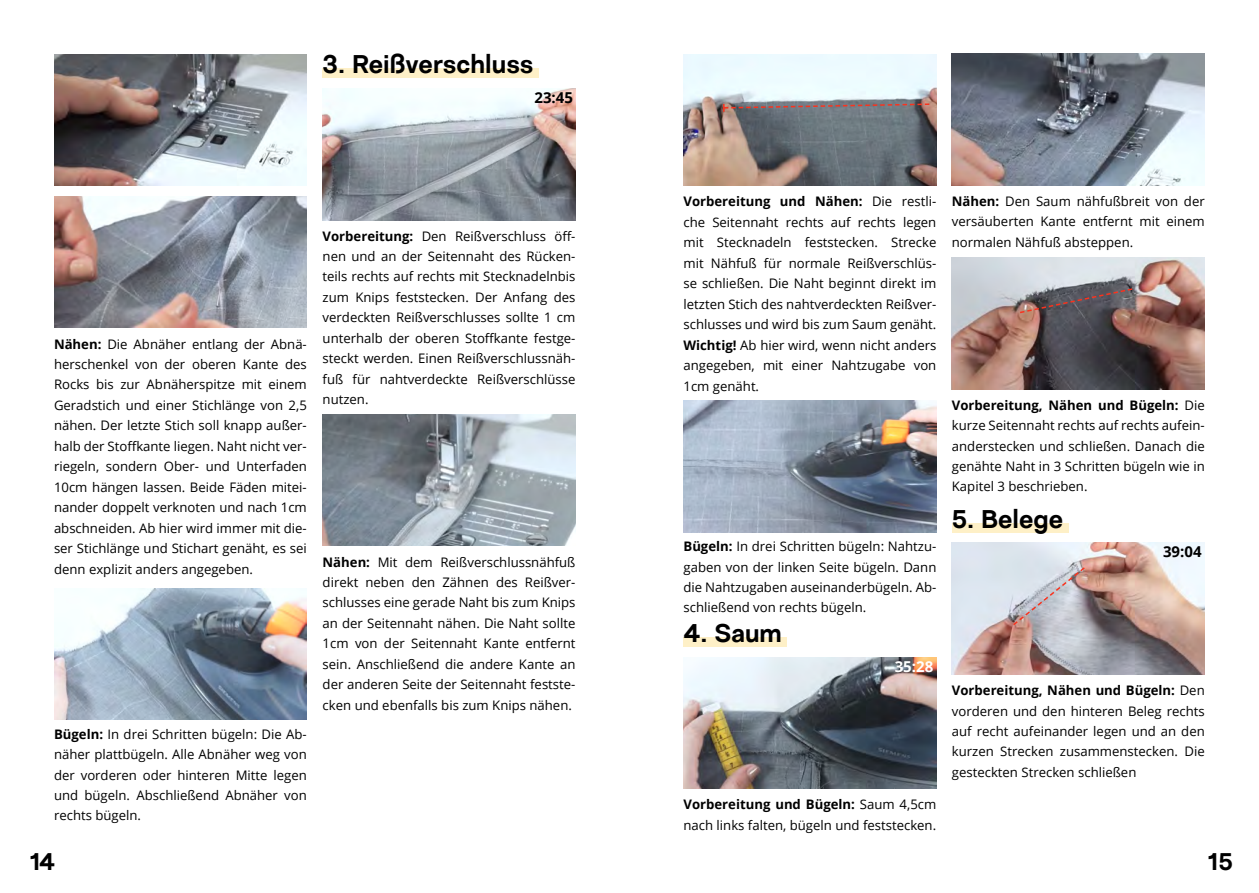
<style>
.page{position:relative;width:1259px;height:893px;background:#fff}
.page>*{position:absolute;margin:0;border:0;box-sizing:border-box;transform-origin:0 0}
.t1{font:700 25.5px "Nurom";color:#000}
.t2{font:700 24px "Nurom";color:#000}
.t3{font:700 15px "Open Sans";color:#000}
.t4{font:700 15px "Open Sans";color:#fff}
.t5{font:13.2px/20.4px "Open Sans";color:#000;text-align:justify}
.s1{font-weight:700}
</style>
<div class="page">
<img style="left:683px;top:657px;width:253px;height:132px">
<img style="left:683px;top:54px;width:253px;height:132px">
<svg style="left:722px;top:103px;width:209px;height:9px;background:#817074"></svg>
<img style="left:683px;top:401px;width:253px;height:131px">
<div style="left:683px;top:637px;width:104px;height:10px;background:#fef0c7"></div>
<img style="left:952px;top:54px;width:252px;height:131px">
<img style="left:952px;top:257px;width:252px;height:132px">
<svg style="left:1018px;top:287px;width:116px;height:27px;background:#6e6367"></svg>
<img style="left:952px;top:543px;width:252px;height:131px">
<div style="left:952px;top:523px;width:116px;height:9px;background:#fef0c7"></div>
<svg style="left:1011px;top:566px;width:75px;height:61px;background:#c7c3ca"></svg>
<img style="left:323px;top:88px;width:252px;height:132px">
<img style="left:54px;top:54px;width:253px;height:132px">
<img style="left:54px;top:196px;width:253px;height:132px">
<img style="left:54px;top:588px;width:253px;height:132px">
<div style="left:323px;top:68px;width:216px;height:10px;background:#fef0c7"></div>
<img style="left:323px;top:414px;width:252px;height:132px">
<h1 class="t1" style="left:323px;top:48px;width:212px">3. Reißverschluss</h1>
<p class="t3" style="left:534px;top:87px;width:40px">23:45</p>
<p class="t5" style="left:54px;top:333px;width:254px"><span class="s1">Nähen:</span> Die Abnäher entlang der Abnä&shy;herschenkel von der oberen Kante des Rocks bis zur Abnäherspitze mit einem Geradstich und einer Stichlänge von 2,5 nähen. Der letzte Stich soll knapp außer&shy;halb der Stoffkante liegen. Naht nicht ver&shy;riegeln, sondern Ober- und Unterfaden 10cm hängen lassen. Beide Fäden mitei&shy;nander doppelt verknoten und nach 1cm abschneiden. Ab hier wird immer mit die&shy;ser Stichlänge und Stichart genäht, es sei denn explizit anders angegeben.</p>
<p class="t5" style="left:54px;top:723px;width:254px"><span class="s1">Bügeln:</span> In drei Schritten bügeln: Die Ab&shy;näher plattbügeln. Alle Abnäher weg von der vorderen oder hinteren Mitte legen und bügeln. Abschließend Abnäher von rechts bügeln.</p>
<p class="t5" style="left:323px;top:225px;width:254px"><span class="s1">Vorbereitung:</span> Den Reißverschluss öff&shy;nen und an der Seitennaht des Rücken&shy;teils rechts auf rechts mit Stecknadelnbis zum Knips feststecken. Der Anfang des verdeckten Reißverschlusses sollte 1 cm unterhalb der oberen Stoffkante festge&shy;steckt werden. Einen Reißverschlussnäh&shy;fuß für nahtverdeckte Reißverschlüsse nutzen.</p>
<p class="t5" style="left:323px;top:551px;width:254px"><span class="s1">Nähen:</span> Mit dem Reißverschlussnähfuß direkt neben den Zähnen des Reißver&shy;schlusses eine gerade Naht bis zum Knips an der Seitennaht nähen. Die Naht sollte 1cm von der Seitennaht Kante entfernt sein. Anschließend die andere Kante an der anderen Seite der Seitennaht festste&shy;cken und ebenfalls bis zum Knips nähen.</p>
<p class="t5" style="left:683px;top:191px;width:254px"><span class="s1">Vorbereitung und Nähen:</span> Die restli&shy;che Seitennaht rechts auf rechts legen mit Stecknadeln feststecken. Strecke mit Nähfuß für normale Reißverschlüs&shy;se schließen. Die Naht beginnt direkt im letzten Stich des nahtverdeckten Reißver&shy;schlusses und wird bis zum Saum genäht.<br><span class="s1">Wichtig!</span> Ab hier wird, wenn nicht anders angegeben, mit einer Nahtzugabe von 1cm genäht.</p>
<p class="t5" style="left:683px;top:536px;width:254px"><span class="s1">Bügeln:</span> In drei Schritten bügeln: Nahtzu&shy;gaben von der linken Seite bügeln. Dann die Nahtzugaben auseinanderbügeln. Ab&shy;schließend von rechts bügeln.</p>
<h1 class="t1" style="left:683px;top:617px;width:100px">4. Saum</h1>
<p class="t4" style="left:894px;top:656px;width:40px">35:28</p>
<p class="t5" style="left:683px;top:794px;width:254px"><span class="s1">Vorbereitung und Bügeln:</span> Saum 4,5cm nach links falten, bügeln und feststecken.</p>
<p class="t5" style="left:952px;top:191px;width:254px"><span class="s1">Nähen:</span> Den Saum nähfußbreit von der versäuberten Kante entfernt mit einem normalen Nähfuß absteppen.</p>
<p class="t5" style="left:952px;top:394px;width:254px"><span class="s1">Vorbereitung, Nähen und Bügeln:</span> Die kurze Seitennaht rechts auf rechts aufein&shy;anderstecken und schließen. Danach die genähte Naht in 3 Schritten bügeln wie in Kapitel 3 beschrieben.</p>
<h1 class="t1" style="left:952px;top:503px;width:113px">5. Belege</h1>
<p class="t3" style="left:1163px;top:541px;width:40px">39:04</p>
<p class="t5" style="left:952px;top:680px;width:254px"><span class="s1">Vorbereitung, Nähen und Bügeln:</span> Den vorderen und den hinteren Beleg rechts auf recht aufeinander legen und an den kurzen Strecken zusammenstecken. Die gesteckten Strecken schließen</p>
<h2 class="t2" style="left:30px;top:846px;width:27px">14</h2>
<h2 class="t2" style="left:1208px;top:846px;width:27px">15</h2>
</div>
